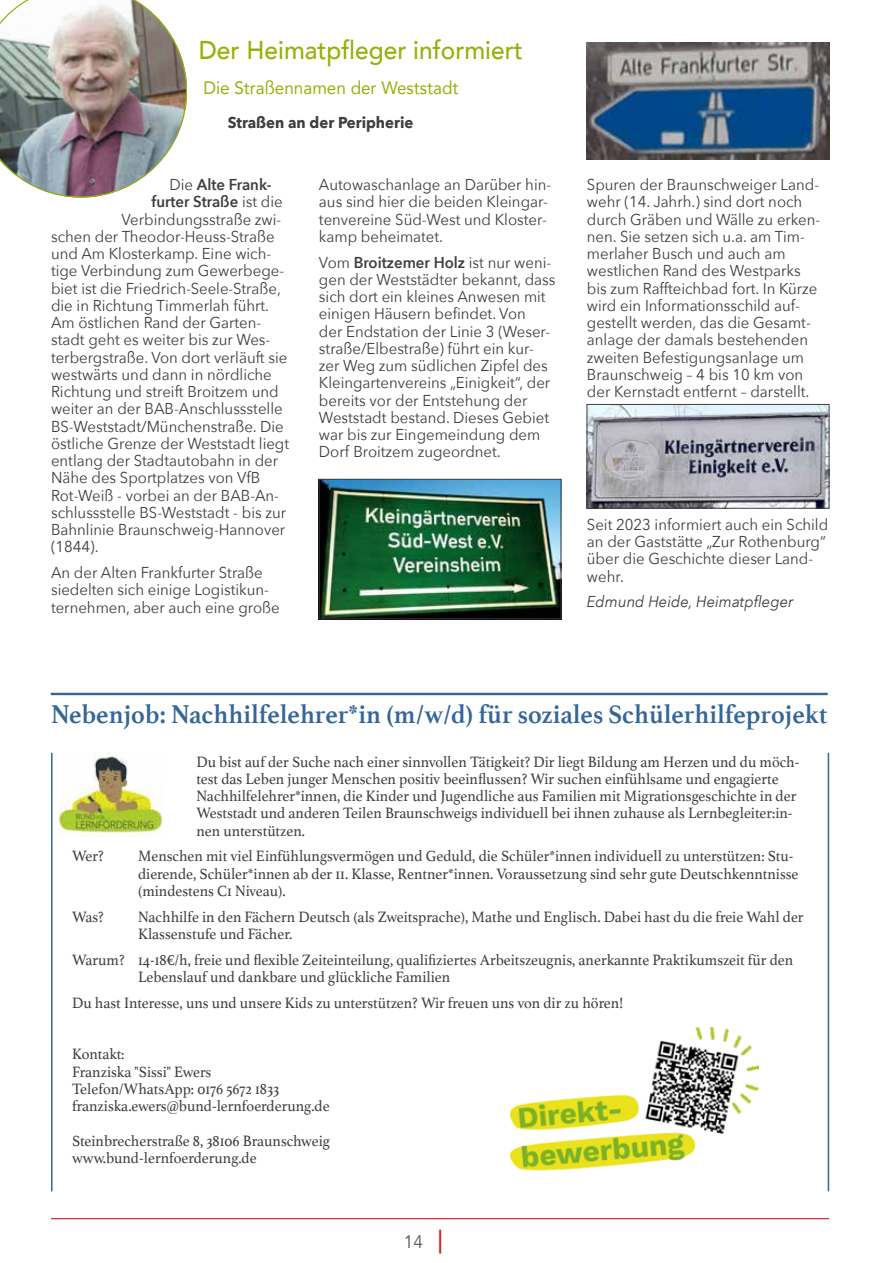
<style>
.page{position:relative;width:893px;height:1263px;background:#fff}
.page>*{position:absolute;margin:0;border:0;box-sizing:border-box;transform-origin:0 0}
.Text{font:700 27px "Athelas";color:#369;scale:.95 1}
.Überschrift_rot{font:500 25.8px "Avenir";color:#93b208;scale:.95 1}
.Überschrift_klein_rot{font:18px "Avenir";color:#93b208;scale:.95 1}
.t1{font:18px "Avenir";color:#555658;scale:.95 1}
.Text-2{font:15.75px/17.2px "Avenir Next";color:#3e3d40;scale:.95 1}
.Text-3{font:15.75px/17.2px "Athelas";color:#3e3d40;scale:.95 1}
.Text-4{font:600 15.75px "Avenir Next";color:#3e3d40;scale:.95 1}
.Text_kursiv{font:italic 15.75px "Avenir Next";color:#3e3d40;scale:.95 1}
.Text_medium{font:700 15.75px "Avenir Next";color:#3e3d40;scale:.95 1}
.s1{font-weight:400}
.s2{font-weight:600}
.s3{font-family:"Arial";font-size:25.5px;color:#cb1a1a}
</style>
<div class="page">
<hr style="left:51px;top:1218px;width:778px;height:1px;background:#c50000">
<img style="left:0;top:0;width:188px;height:198px">
<img style="left:587px;top:43px;width:242px;height:117px">
<img style="left:589px;top:406px;width:238px;height:100px">
<div style="left:587px;top:404px;width:242px;height:104px;border:1px solid #3e3d40"></div>
<img style="left:321px;top:481px;width:238px;height:136px">
<div style="left:319px;top:479px;width:242px;height:140px;border:1px solid #3e3d40"></div>
<img style="left:58px;top:753px;width:105px;height:83px">
<img style="left:510px;top:1027px;width:249px;height:144px">
<hr style="left:828px;top:753px;width:1px;height:438px;background:#369">
<hr style="left:51px;top:693px;width:777px;height:2px;background:#369">
<hr style="left:51px;top:753px;width:2px;height:438px;background:#369">
<h1 class="Überschrift_rot" style="left:199px;top:27px;width:343px">Der Heimatpfleger informiert</h1>
<h2 class="Überschrift_klein_rot" style="left:203px;top:73px;width:270px">Die Straßennamen der Weststadt</h2>
<p class="Text_medium" style="left:228px;top:109px;width:197px">Straßen an der Peripherie</p>
<p class="Text-4" style="left:170px;top:171px;width:109px"><span class="s1">Die</span> Alte Frank-</p>
<p class="Text-4" style="left:152px;top:188px;width:140px">furter Straße <span class="s1">ist die</span></p>
<p class="Text-2" style="left:122px;top:210px;width:170px">Verbindungsstraße zwi-</p>
<p class="Text-2" style="left:51px;top:227px;width:237px">schen der Theodor-Heuss-Straße</p>
<p class="Text-2" style="left:51px;top:244px;width:233px">und Am Klosterkamp. Eine wich-</p>
<p class="Text-2" style="left:51px;top:262px;width:247px">tige Verbindung zum Gewerbege-</p>
<p class="Text-2" style="left:51px;top:279px;width:243px">biet ist die Friedrich-Seele-Straße,</p>
<p class="Text-2" style="left:51px;top:296px;width:231px">die in Richtung Timmerlah führt.</p>
<p class="Text-2" style="left:51px;top:313px;width:223px">Am östlichen Rand der Garten-</p>
<p class="Text-2" style="left:51px;top:331px;width:232px">stadt geht es weiter bis zur Wes-</p>
<p class="Text-2" style="left:51px;top:348px;width:250px">terbergstraße. Von dort verläuft sie</p>
<p class="Text-2" style="left:51px;top:365px;width:234px">westwärts und dann in nördliche</p>
<p class="Text-2" style="left:51px;top:382px;width:241px">Richtung und streift Broitzem und</p>
<p class="Text-2" style="left:51px;top:400px;width:245px">weiter an der BAB-Anschlussstelle</p>
<p class="Text-2" style="left:51px;top:417px;width:246px">BS-Weststadt/Münchenstraße. Die</p>
<p class="Text-2" style="left:51px;top:434px;width:252px">östliche Grenze der Weststadt liegt</p>
<p class="Text-2" style="left:51px;top:451px;width:241px">entlang der Stadtautobahn in der</p>
<p class="Text-2" style="left:51px;top:469px;width:222px">Nähe des Sportplatzes von VfB</p>
<p class="Text-2" style="left:51px;top:486px;width:242px">Rot-Weiß - vorbei an der BAB-An-</p>
<p class="Text-2" style="left:51px;top:503px;width:249px">schlussstelle BS-Weststadt - bis zur</p>
<p class="Text-2" style="left:51px;top:520px;width:248px">Bahnlinie Braunschweig-Hannover</p>
<p class="Text-2" style="left:51px;top:538px;width:52px">(1844).</p>
<p class="Text-2" style="left:51px;top:563px;width:242px">An der Alten Frankfurter Straße siedelten sich einige Logistikun&shy;ternehmen, aber auch eine große</p>
<p class="Text-2" style="left:319px;top:175px;width:246px">Autowaschanlage an Darüber hin&shy;aus sind hier die beiden Kleingar&shy;tenvereine Süd-West und Kloster&shy;kamp beheimatet.</p>
<p class="Text-2" style="left:319px;top:253px;width:250px">Vom <span class="s2">Broitzemer Holz</span> ist nur weni&shy;gen der Weststädter bekannt, dass sich dort ein kleines Anwesen mit einigen Häusern befindet. Von<br>der Endstation der Linie 3 (Weser&shy;straße/Elbestraße) führt ein kur&shy;zer Weg zum südlichen Zipfel des<br>Kleingartenvereins „Einigkeit“, der bereits vor der Entstehung der<br>Weststadt bestand. Dieses Gebiet war bis zur Eingemeindung dem<br>Dorf Broitzem zugeordnet.</p>
<p class="Text-2" style="left:587px;top:175px;width:247px">Spuren der Braunschweiger Land&shy;wehr (14. Jahrh.) sind dort noch durch Gräben und Wälle zu erken&shy;nen. Sie setzen sich u.a. am Tim&shy;merlaher Busch und auch am westlichen Rand des Westparks bis zum Raffteichbad fort. In Kürze wird ein Informationsschild auf&shy;gestellt werden, das die Gesamt&shy;anlage der damals bestehenden zweiten Befestigungsanlage um<br>Braunschweig – 4 bis 10 km von der Kernstadt entfernt – darstellt.</p>
<p class="Text-2" style="left:587px;top:515px;width:256px">Seit 2023 informiert auch ein Schild an der Gaststätte „Zur Rothenburg“ über die Geschichte dieser Land&shy;wehr.</p>
<p class="Text_kursiv" style="left:587px;top:589px;width:219px">Edmund Heide, Heimatpfleger</p>
<p class="Text" style="left:51px;top:692px;width:819px">Nebenjob: Nachhilfelehrer*in (m/w/d) für soziales Schülerhilfeprojekt</p>
<p class="Text-3" style="left:196px;top:752px;width:636px">Du bist auf der Suche nach einer sinnvollen Tätigkeit? Dir liegt Bildung am Herzen und du möch&shy;test das Leben junger Menschen positiv beeinflussen? Wir suchen einfühlsame und engagierte Nachhilfelehrer*innen, die Kinder und Jugendliche aus Familien mit Migrationsgeschichte in der Weststadt und anderen Teilen Braunschweigs individuell bei ihnen zuhause als Lernbegleiter:in&shy;nen unterstützen.</p>
<p class="Text-3" style="left:72px;top:847px;width:35px">Wer?</p>
<p class="Text-3" style="left:138px;top:847px;width:697px">Menschen mit viel Einfühlungsvermögen und Geduld, die Schüler*innen individuell zu unterstützen: Stu&shy;dierende, Schüler*innen ab der 11. Klasse, Rentner*innen. Voraussetzung sind sehr gute Deutschkenntnisse (mindestens C1 Niveau).</p>
<p class="Text-3" style="left:72px;top:907px;width:35px">Was?</p>
<p class="Text-3" style="left:138px;top:907px;width:702px">Nachhilfe in den Fächern Deutsch (als Zweitsprache), Mathe und Englisch. Dabei hast du die freie Wahl der<br>Klassenstufe und Fächer.</p>
<p class="Text-3" style="left:138px;top:950px;width:691px;text-indent:-66px">Warum? 14-18€/h, freie und flexible Zeiteinteilung, qualifiziertes Arbeitszeugnis, anerkannte Praktikumszeit für den<br>Lebenslauf und dankbare und glückliche Familien</p>
<p class="Text-3" style="left:72px;top:993px;width:581px">Du hast Interesse, uns und unsere Kids zu unterstützen? Wir freuen uns von dir zu hören!</p>
<p class="Text-3" style="left:72px;top:1045px;width:57px">Kontakt:</p>
<p class="Text-3" style="left:72px;top:1062px;width:148px">Franziska "Sissi" Ewers</p>
<p class="Text-3" style="left:72px;top:1079px;width:220px">Telefon/WhatsApp: 0176 5672 1833</p>
<p class="Text-3" style="left:72px;top:1097px;width:273px">franziska.ewers@bund-lernfoerderung.de</p>
<p class="Text-3" style="left:72px;top:1131px;width:273px">Steinbrecherstraße 8, 38106 Braunschweig</p>
<p class="Text-3" style="left:72px;top:1148px;width:196px">www.bund-lernfoerderung.de</p>
<p class="t1" style="left:404px;top:1230px;width:43px">14 <span class="s3">|</span></p>
</div>
